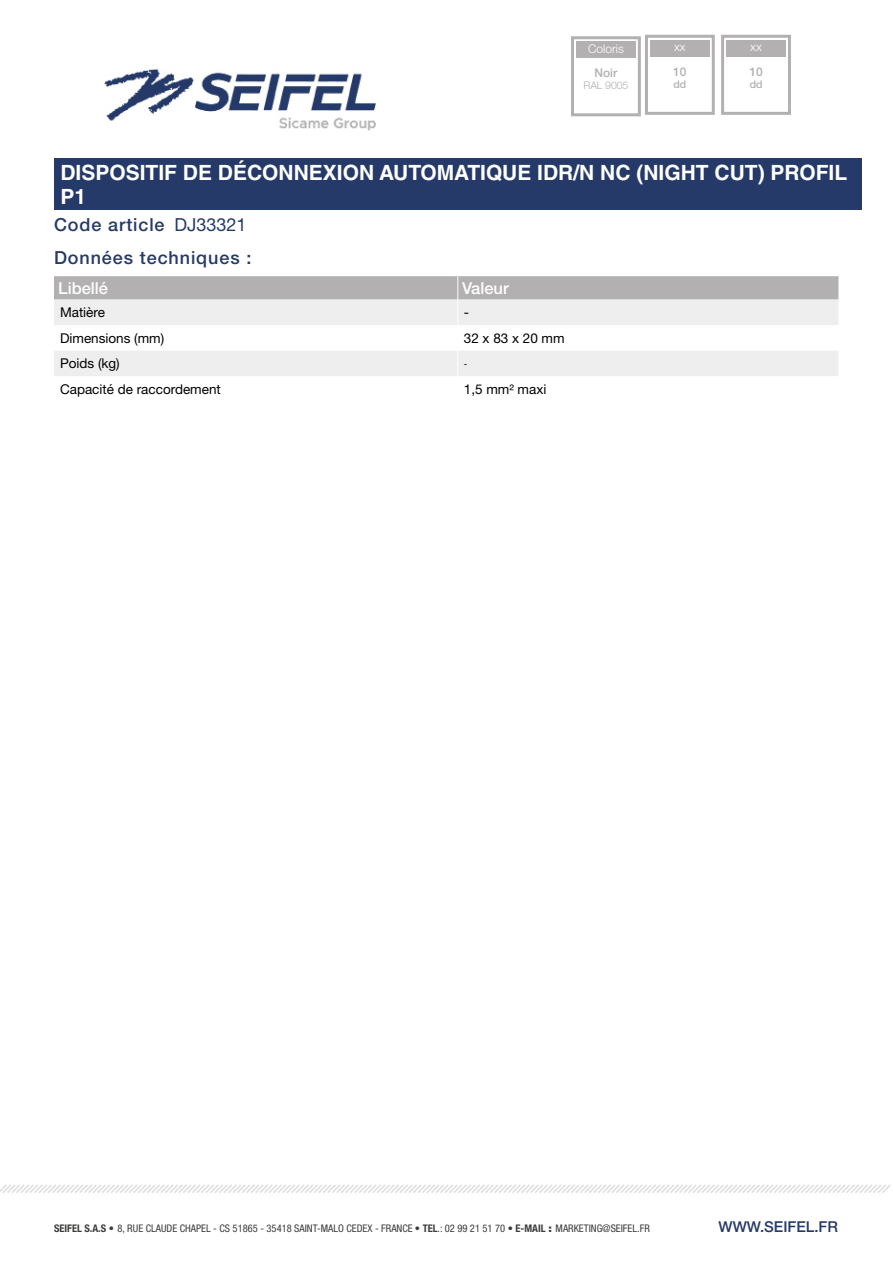
<style>
.page{position:relative;width:893px;height:1263px;background:#fff}
.page>*{position:absolute;margin:0;border:0;box-sizing:border-box;transform-origin:0 0}
.t1{font:700 21px/24px "Helvetica LT Std";color:#fff}
.t2{font:500 18px "Helvetica Neue LT Std";letter-spacing:.05em;color:#253a68}
.t3{font:18px "Helvetica Neue LT Std";color:#253a68}
.t4{font:500 16.5px "Helvetica Neue LT Std";color:#fff}
.t5{font:500 15px "Helvetica Neue LT Std";color:#253a68}
.t6{font:13.5px "Helvetica Neue LT Std";color:#000}
.t7{font:300 12px "Helvetica Neue LT Std";color:#fff}
.t8{font:500 12px "Helvetica Neue LT Std";color:#b2b0b0}
.t9{font:condensed 10.5px "Helvetica Neue LT Std";color:#3c3c3b}
.t10{font:300 10.5px "Helvetica Neue LT Std";letter-spacing:-.01em;color:#b2b0b0}
.t11{font:500 10.5px "Helvetica Neue LT Std";color:#b2b0b0}
.t12{font:9px "Helvetica Neue LT Std";color:#000}
.s1{font-weight:700}
.s2{font-weight:900;font-stretch:normal}
</style>
<div class="page">
<img style="left:104px;top:68px;width:272px;height:63px">
<svg style="left:0;top:1184px;width:891px;height:9px"></svg>
<div style="left:650px;top:40px;width:60px;height:16px;background:#b2b0b0"></div>
<div style="left:645px;top:35px;width:70px;height:80px;border:3px solid #b2b0b0"></div>
<div style="left:726px;top:40px;width:60px;height:16px;background:#b2b0b0"></div>
<div style="left:721px;top:35px;width:70px;height:80px;border:3px solid #b2b0b0"></div>
<div style="left:54px;top:158px;width:807px;height:52px;background:#253a68"></div>
<div style="left:576px;top:41px;width:60px;height:17px;background:#b2b0b0"></div>
<div style="left:571px;top:36px;width:70px;height:80px;border:3px solid #b2b0b0"></div>
<svg style="left:54px;top:276px;width:785px;height:100px"></svg>
<p class="t7" style="left:588px;top:41px;width:37px">Coloris</p>
<p class="t8" style="left:594px;top:66px;width:24px">Noir</p>
<p class="t10" style="left:583px;top:79px;width:46px">RAL 9005</p>
<p class="t7" style="left:674px;top:40px;width:13px">xx</p>
<p class="t8" style="left:673px;top:64px;width:15px">10</p>
<p class="t11" style="left:673px;top:78px;width:14px">dd</p>
<p class="t7" style="left:750px;top:40px;width:13px">xx</p>
<p class="t8" style="left:749px;top:64px;width:15px">10</p>
<p class="t11" style="left:750px;top:78px;width:14px">dd</p>
<h1 class="t1" style="left:60px;top:160px;width:788px">DISPOSITIF DE DÉCONNEXION AUTOMATIQUE IDR/N NC (NIGHT CUT) PROFIL<br>P1</h1>
<h2 class="t3" style="left:174px;top:214px;width:74px">DJ33321</h2>
<h2 class="t2" style="left:54px;top:214px;width:112px">Code article</h2>
<h2 class="t2" style="left:54px;top:247px;width:199px">Données techniques :</h2>
<h3 class="t4" style="left:58px;top:278px;width:51px">Libellé</h3>
<h3 class="t4" style="left:462px;top:278px;width:48px">Valeur</h3>
<p class="t6" style="left:60px;top:304px;width:47px">Matière</p>
<p class="t6" style="left:464px;top:304px;width:7px">-</p>
<p class="t6" style="left:60px;top:330px;width:106px">Dimensions (mm)</p>
<p class="t6" style="left:464px;top:330px;width:102px">32 x 83 x 20 mm</p>
<p class="t6" style="left:60px;top:355px;width:61px">Poids (kg)</p>
<p class="t12" style="left:464px;top:358px;width:5px">-</p>
<p class="t6" style="left:60px;top:381px;width:162px">Capacité de raccordement</p>
<p class="t6" style="left:464px;top:381px;width:84px">1,5 mm² maxi</p>
<p class="t9" style="left:54px;top:1222px;width:597px"><span class="s1">SEIFEL S.A.S</span> <span class="s2">•</span> 8, RUE CLAUDE CHAPEL - CS 51865 - 35418 SAINT-MALO CEDEX - FRANCE • <span class="s1">TEL</span>.: 02 99 21 51 70 • <span class="s1">E-MAIL</span> <span class="s2">:</span> MARKETING@SEIFEL.FR</p>
<h3 class="t5" style="left:719px;top:1218px;width:121px">WWW.SEIFEL.FR</h3>
</div>
